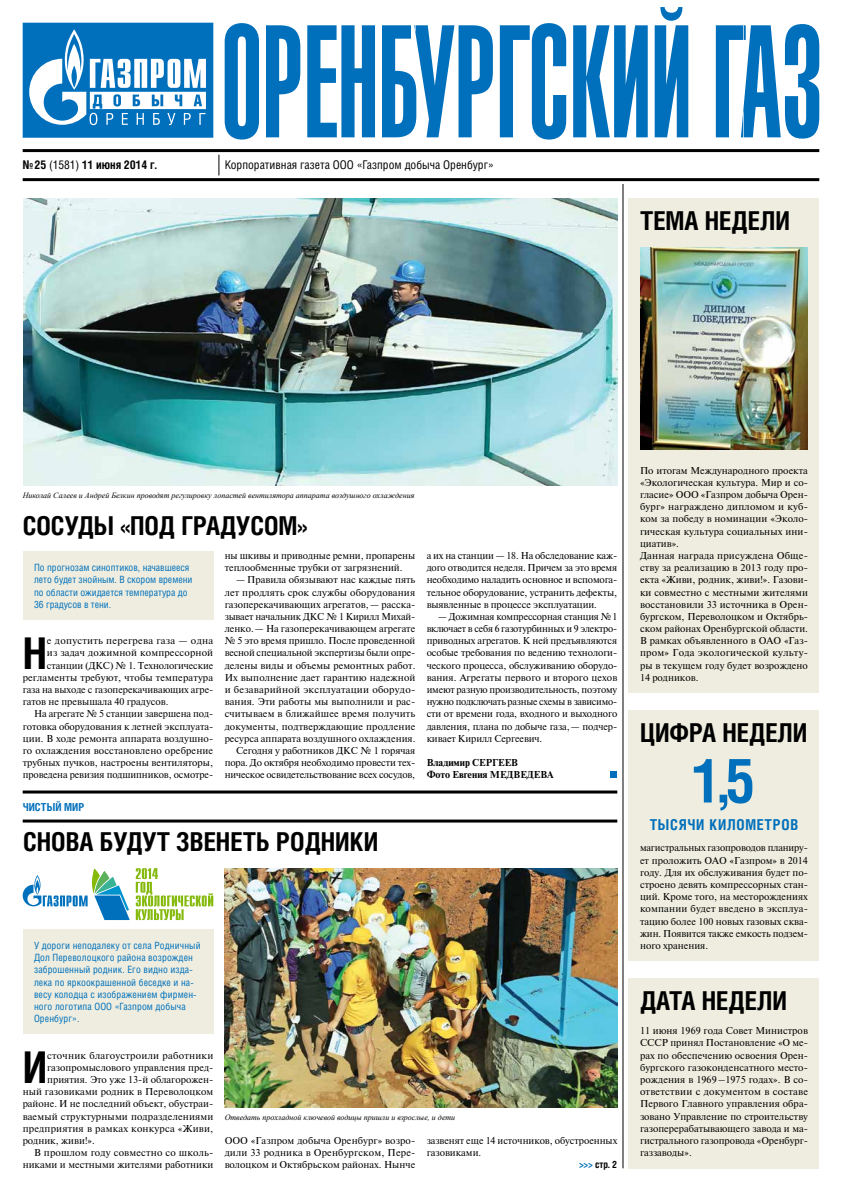
<style>
.page{position:relative;width:842px;height:1191px;background:#fff}
.page>*{position:absolute;margin:0;border:0;box-sizing:border-box;transform-origin:0 0}
.t1{font:700 61.2px "Helios Cond C";color:#0070bc}
.t2{font:700 43.7px "Helios Cond C";color:#000}
.t3{font:700 26px "Helios Cond C";color:#000}
.t4{font:700 15px "Helios Cond C";letter-spacing:.05em;color:#0070bc}
.t5{font:12px "Helios Cond C";color:#000}
.t6{font:700 12px "Helios Cond C";letter-spacing:-.005em;color:#000}
.t7{font:700 11px "Helios Cond C";letter-spacing:.005em;color:#0070bc}
.t8{font:10px/12.2px "Newton";color:#000}
.t9{font:10px/12.2px "Helios Cond C";letter-spacing:.01em;color:#0070bc}
.t10{font:700 10px/12.2px "Newton";color:#000}
.t11{font:10px "Newton";letter-spacing:.02em;color:#000}
.t12{font:10px "Newton";letter-spacing:.025em;color:#000}
.t13{font:700 10px "Helios Cond C";color:#000}
.t14{font:italic 8px "Times New Roman";color:#000}
.s1{font-weight:400}
.s2{color:#0070bc}
</style>
<div class="page">
<hr style="left:23px;top:149px;width:796px;height:3px;background:#000">
<hr style="left:23px;top:178px;width:796px;height:3px;background:#000">
<svg style="left:23px;top:23px;width:190px;height:115px"></svg>
<svg style="left:219px;top:155px;width:1px;height:20px"></svg>
<svg style="left:225px;top:7px;width:594px;height:133px"></svg>
<div style="left:23px;top:929px;width:190px;height:105px;background:#eeeddf"></div>
<div style="left:23px;top:552px;width:190px;height:68px;background:#eeeddf"></div>
<hr style="left:23px;top:819px;width:594px;height:3px;background:#000">
<hr style="left:23px;top:790px;width:594px;height:3px;background:#000">
<div style="left:610px;top:771px;width:7px;height:7px;background:#0070bc"></div>
<div style="left:629px;top:198px;width:190px;height:495px;background:#eeeddf"></div>
<img style="left:640px;top:247px;width:168px;height:202px">
<div style="left:629px;top:710px;width:190px;height:251px;background:#eeeddf"></div>
<div style="left:629px;top:978px;width:190px;height:190px;background:#eeeddf"></div>
<hr style="left:623px;top:184px;width:1px;height:984px;background:#000">
<img style="left:23px;top:198px;width:595px;height:288px">
<img style="left:225px;top:868px;width:392px;height:239px">
<svg style="left:23px;top:868px;width:107px;height:52px"></svg>
<svg style="left:136px;top:868px;width:77px;height:52px"></svg>
<p class="t6" style="left:23px;top:157px;width:136px">№ 25 <span class="s1">(1581)</span> 11 июня 2014 г.</p>
<p class="t5" style="left:225px;top:157px;width:271px">Корпоративная газета ООО «Газпром добыча Оренбург»</p>
<h3 class="t3" style="left:640px;top:205px;width:151px">Тема недели</h3>
<p class="t14" style="left:23px;top:490px;width:393px">Николай Салеев и Андрей Белкин проводят регулировку лопастей вентилятора аппарата воздушного охлаждения</p>
<h3 class="t3" style="left:23px;top:510px;width:286px">Сосуды «под градусом»</h3>
<p class="t9" style="left:34px;top:561px;width:160px">По прогнозам синоптиков, начавшееся лето будет знойным. В скором времени по области ожидается температура до<br>36 градусов в тени.</p>
<h2 class="t2" style="left:23px;top:627px;width:21px">Н</h2>
<p class="t12" style="left:47px;top:633px;width:168px">е допустить перегрева газа — одна</p>
<p class="t8" style="left:47px;top:646px;width:168px">из задач дожимной компрессорной</p>
<p class="t8" style="left:47px;top:659px;width:168px">станции (ДКС) № 1. Технологические</p>
<p class="t8" style="left:23px;top:671px;width:192px">регламенты требуют, чтобы температура</p>
<p class="t8" style="left:23px;top:683px;width:192px">газа на выходе с газоперекачивающих агре-</p>
<p class="t8" style="left:23px;top:695px;width:147px">гатов не превышала 40 градусов.</p>
<p class="t8" style="left:34px;top:707px;width:181px">На агрегате № 5 станции завершена под-</p>
<p class="t8" style="left:23px;top:719px;width:192px">готовка оборудования к летней эксплуата-</p>
<p class="t8" style="left:23px;top:732px;width:192px">ции. В ходе ремонта аппарата воздушно-</p>
<p class="t8" style="left:23px;top:744px;width:192px">го охлаждения восстановлено оребрение</p>
<p class="t8" style="left:23px;top:756px;width:192px">трубных пучков, настроены вентиляторы,</p>
<p class="t8" style="left:23px;top:768px;width:192px">проведена ревизия подшипников, осмотре-</p>
<p class="t7" style="left:23px;top:800px;width:63px">чистый мир</p>
<p class="t8" style="left:225px;top:549px;width:192px">ны шкивы и приводные ремни, пропарены теплообменные трубки от загрязнений.</p>
<p class="t8" style="left:225px;top:573px;width:192px;text-align:right">— Правила обязывают нас каждые пять лет продлять срок службы оборудования газоперекачивающих агрегатов,— расска&shy;зывает начальник ДКС № 1 Кирилл Михай&shy;ленко.— На газоперекачивающем агрегате № 5 это время пришло. После проведенной весной специальной экспертизы были опре&shy;делены виды и объемы ремонтных работ.<br>Их выполнение дает гарантию надежной и безаварийной эксплуатации оборудо&shy;вания. Эти работы мы выполнили и рас&shy;считываем в ближайшее время получить документы, подтверждающие продление ресурса аппарата воздушного охлаждения.<br>Сегодня у работников ДКС № 1 горячая пора. До октября необходимо провести тех&shy;ническое освидетельствование всех сосудов,</p>
<h3 class="t3" style="left:23px;top:826px;width:357px">Снова будут звенеть родники</h3>
<p class="t8" style="left:427px;top:549px;width:192px;text-align:justify">а их на станции — 18. На обследование каж&shy;дого отводится неделя. Причем за это время необходимо наладить основное и вспомога&shy;тельное оборудование, устранить дефекты, выявленные в процессе эксплуатации.</p>
<p class="t8" style="left:427px;top:610px;width:192px;text-indent:11px">— Дожимная компрессорная станция №1 включает в себя 6 газотурбинных и 9 электро&shy;приводных агрегатов. К ней предъявляются особые требования по ведению технологи&shy;ческого процесса, обслуживанию оборудо&shy;вания. Агрегаты первого и второго цехов имеют разную производительность, поэтому нужно подключать разные схемы в зависимо&shy;сти от времени года, входного и выходного давления, плана по добыче газа,— подчер&shy;кивает Кирилл Сергеевич.</p>
<p class="t10" style="left:427px;top:757px;width:128px">Владимир СЕРГЕЕВ<br>Фото Евгения МЕДВЕДЕВА</p>
<p class="t9" style="left:34px;top:939px;width:168px">У дороги неподалеку от села Родничный<br>Дол Переволоцкого района возрожден заброшенный родник. Его видно изда&shy;лека по яркоокрашенной беседке и на&shy;весу колодца с изображением фирмен&shy;ного логотипа ООО «Газпром добыча<br>Оренбург».</p>
<h2 class="t2" style="left:23px;top:1041px;width:22px">И</h2>
<p class="t11" style="left:47px;top:1047px;width:168px">сточник благоустроили работники</p>
<p class="t8" style="left:47px;top:1061px;width:168px">газопромыслового управления пред-</p>
<p class="t8" style="left:47px;top:1073px;width:168px">приятия. Это уже 13-й облагорожен-</p>
<p class="t8" style="left:23px;top:1085px;width:192px">ный газовиками родник в Переволоцком</p>
<p class="t8" style="left:23px;top:1097px;width:191px">районе. И не последний объект, обустраи-</p>
<p class="t8" style="left:23px;top:1109px;width:192px">ваемый структурными подразделениями</p>
<p class="t8" style="left:23px;top:1121px;width:192px">предприятия в рамках конкурса «Живи,</p>
<p class="t8" style="left:23px;top:1134px;width:74px">родник, живи!».</p>
<p class="t8" style="left:34px;top:1146px;width:181px">В прошлом году совместно со школь-</p>
<p class="t8" style="left:23px;top:1158px;width:192px">никами и местными жителями работники</p>
<p class="t14" style="left:225px;top:1111px;width:232px">Отведать прохладной ключевой водицы пришли и взрослые, и дети</p>
<p class="t8" style="left:225px;top:1134px;width:192px;text-align:justify">ООО «Газпром добыча Оренбург» возро&shy;дили 33 родника в Оренбургском, Пере&shy;волоцком и Октябрьском районах. Нынче</p>
<p class="t8" style="left:427px;top:1134px;width:192px">зазвенят еще 14 источников, обустроенных газовиками.</p>
<p class="t13" style="left:579px;top:1158px;width:40px"><span class="s2">&gt;&gt;&gt;</span> стр. 2</p>
<p class="t8" style="left:640px;top:464px;width:170px">По итогам Международного проекта «Экологическая культура. Мир и со&shy;гласие» ООО «Газпром добыча Орен&shy;бург» награждено дипломом и куб&shy;ком за победу в номинации «Эколо&shy;гическая культура социальных ини&shy;циатив».<br>Данная награда присуждена Обще&shy;ству за реализацию в 2013 году про&shy;екта «Живи, родник, живи!». газови&shy;ки совместно с местными жителями восстановили 33 источника в Орен&shy;бургском, Переволоцком и Октябрь&shy;ском районах Оренбургской области.<br>В рамках объявленного в ОАО «Газ&shy;пром» Года экологической культу&shy;ры в текущем году будет возрождено<br>14 родников.</p>
<h3 class="t3" style="left:640px;top:717px;width:169px">Цифра недели</h3>
<h1 class="t1" style="left:692px;top:744px;width:65px">1,5</h1>
<h3 class="t4" style="left:650px;top:816px;width:150px">тысячи километров</h3>
<p class="t8" style="left:640px;top:841px;width:169px;text-align:justify">магистральных газопроводов планиру&shy;ет проложить ОАО «Газпром» в 2014 году. Для их обслуживания будет по&shy;строено девять компрессорных стан&shy;ций. Кроме того, на месторождениях компании будет введено в эксплуа&shy;тацию более 100 новых газовых сква&shy;жин. Появится также емкость подзем&shy;ного хранения.</p>
<h3 class="t3" style="left:640px;top:985px;width:148px">дата недели</h3>
<p class="t8" style="left:640px;top:1024px;width:170px;text-align:justify">11 июня 1969 года Совет министров СССР принял Постановление «О ме&shy;рах по обеспечению освоения Орен&shy;бургского газоконденсатного место&shy;рождения в 1969 –1975 годах». В со&shy;ответствии с документом в составе Первого Главного управления обра&shy;зовано управление по строительству газоперерабатывающего завода и ма&shy;гистрального газопровода «Оренбург&shy;газзаводы».</p>
</div>
